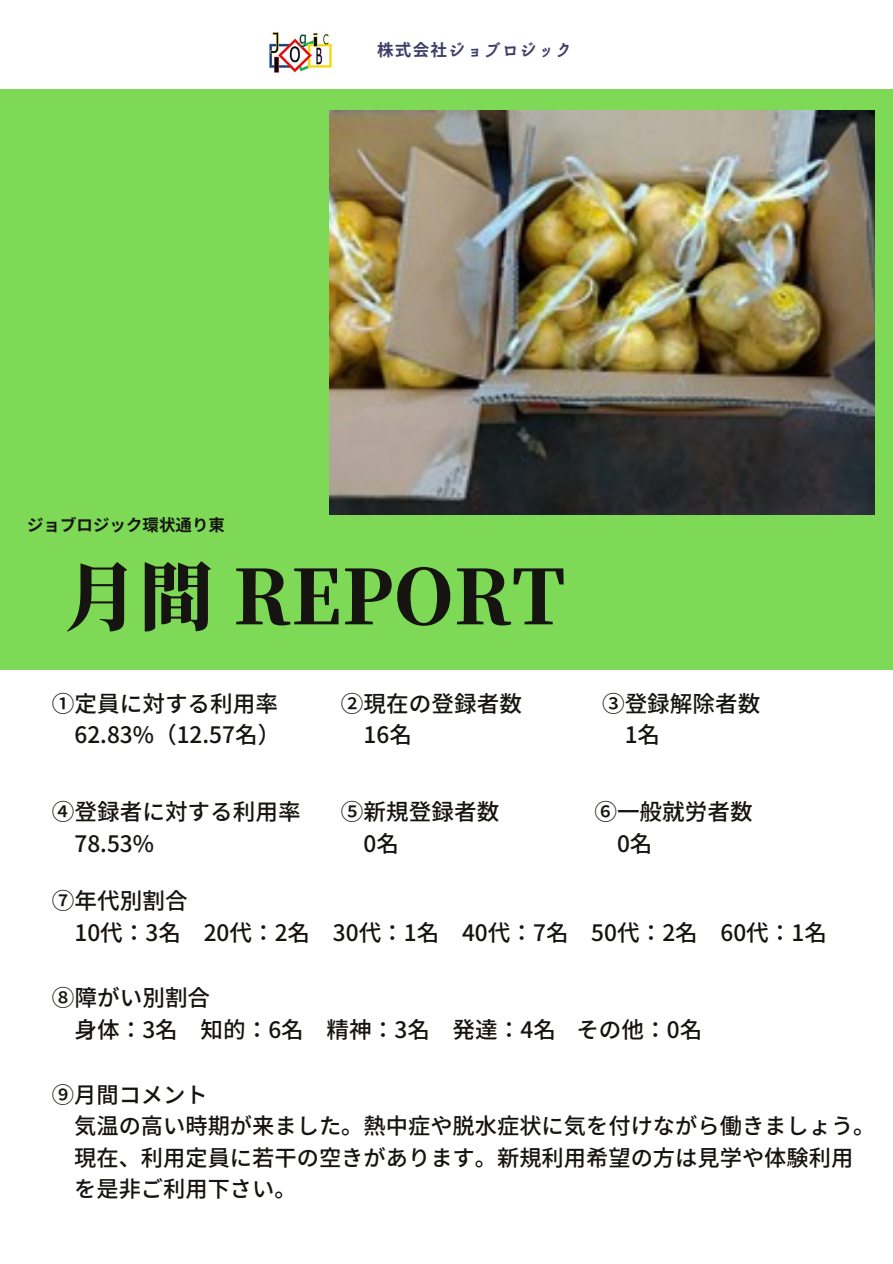
<style>
.page{position:relative;width:893px;height:1264px;background:#fff}
.page>*{position:absolute;margin:0;border:0;box-sizing:border-box;transform-origin:0 0}
.t1{font:800 74.85px "Source Han Serif JP";letter-spacing:.005em;color:#151410}
.t2{font:500 22.65px "Noto Sans JP";color:#151410}
.t3{font:500 22.2px "Noto Sans JP";color:#151410}
.t4{font:700 16.5px "irohakaku C";letter-spacing:.08em;color:#3f3e67}
.t5{font:700 16.35px "Noto Sans JP";letter-spacing:.005em;color:#151410}
</style>
<div class="page">
<div style="left:0;top:89px;width:892px;height:580px;background:#7ed957"></div>
<img style="left:269px;top:32px;width:63px;height:41px">
<img style="left:329px;top:110px;width:545px;height:404px">
<p class="t4" style="left:377px;top:39px;width:196px">株式会社ジョブロジック</p>
<p class="t5" style="left:27px;top:511px;width:199px">ジョブロジック環状通り東</p>
<p class="t1" style="left:64px;top:538px;width:503px">月間 REPORT</p>
<p class="t2" style="left:52px;top:685px;width:228px">①定員に対する利用率</p>
<p class="t2" style="left:74px;top:717px;width:207px">62.83%（12.57名）</p>
<p class="t2" style="left:52px;top:793px;width:250px">④登録者に対する利用率</p>
<p class="t2" style="left:74px;top:825px;width:81px">78.53%</p>
<p class="t2" style="left:341px;top:685px;width:182px">②現在の登録者数</p>
<p class="t2" style="left:363px;top:717px;width:50px">16名</p>
<p class="t2" style="left:341px;top:793px;width:160px">⑤新規登録者数</p>
<p class="t2" style="left:363px;top:825px;width:37px">0名</p>
<p class="t2" style="left:602px;top:685px;width:160px">③登録解除者数</p>
<p class="t2" style="left:624px;top:717px;width:37px">1名</p>
<p class="t2" style="left:594px;top:793px;width:160px">⑥一般就労者数</p>
<p class="t2" style="left:617px;top:825px;width:37px">0名</p>
<p class="t2" style="left:52px;top:883px;width:137px">⑦年代別割合</p>
<p class="t2" style="left:74px;top:914px;width:754px">10代：3名 20代：2名 30代：1名 40代：7名 50代：2名 60代：1名</p>
<p class="t2" style="left:52px;top:980px;width:160px">⑧障がい別割合</p>
<p class="t2" style="left:74px;top:1011px;width:629px">身体：3名 知的：6名 精神：3名 発達：4名 その他：0名</p>
<p class="t3" style="left:52px;top:1077px;width:157px">⑨月間コメント</p>
<p class="t3" style="left:74px;top:1108px;width:802px">気温の高い時期が来ました。熱中症や脱水症状に気を付けながら働きましょう。</p>
<p class="t3" style="left:74px;top:1139px;width:777px">現在、利用定員に若干の空きがあります。新規利用希望の方は見学や体験利用</p>
<p class="t3" style="left:74px;top:1170px;width:224px">を是非ご利用下さい。</p>
</div>
